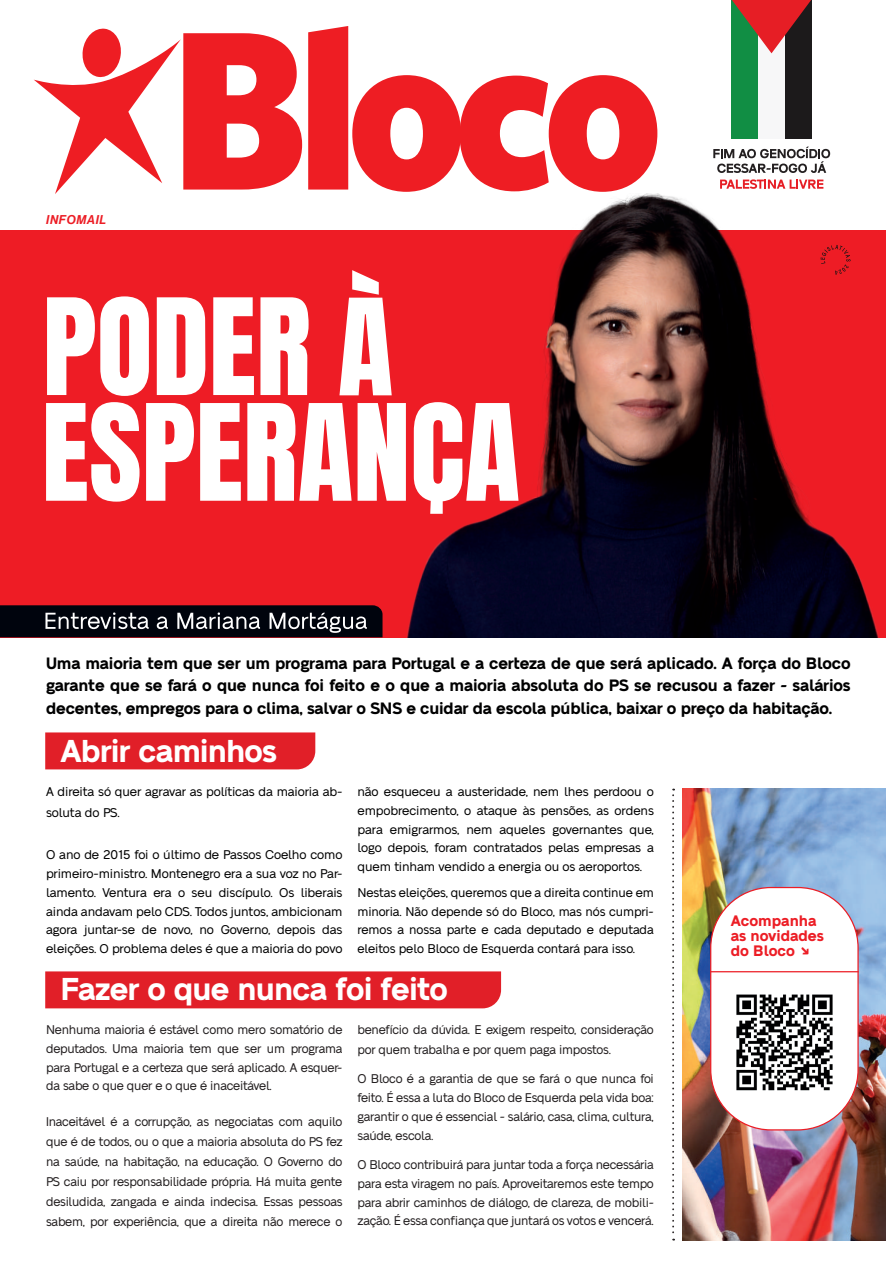
<style>
.page{position:relative;width:886px;height:1276px;background:#fff}
.page>*{position:absolute;margin:0;border:0;box-sizing:border-box;transform-origin:0 0}
.t1{font:700 31.25px "Neue Alte Grotesk";letter-spacing:-.025em;color:#fff}
.t2{font:700 16.25px/22.5px "Neue Alte Grotesk";letter-spacing:-.01em;color:#000001;text-align:justify}
.t3{font:700 15px/15px "Neue Alte Grotesk";color:#ec1d25}
.t4{font:12.5px/18.8px "Neue Alte Grotesk";letter-spacing:-.02em;color:#231f20;text-align:justify}
.t5{font:12.5px/18.8px "Neue Alte Grotesk";letter-spacing:-.01em;color:#000001;text-align:justify}
.t6{font:12.5px "N Haas Grotesk DS Pro 66 Md It";letter-spacing:.055em;color:#ec1d25}
</style>
<div class="page">
<div style="left:45px;top:971px;width:456px;height:37px;background:#e11f28"></div>
<div style="left:45px;top:732px;width:270px;height:37px;background:#e11f28"></div>
<svg style="left:672px;top:788px;width:2px;height:452px"></svg>
<div style="left:0;top:230px;width:886px;height:407px;background:#ee1c25"></div>
<svg style="left:34px;top:28px;width:268px;height:166px"></svg>
<svg style="left:308px;top:26px;width:349px;height:166px"></svg>
<img style="left:407px;top:193px;width:472px;height:444px">
<svg style="left:47px;top:296px;width:102px;height:100px"></svg>
<svg style="left:157px;top:297px;width:48px;height:98px;background:#fcdbdc"></svg>
<svg style="left:213px;top:297px;width:41px;height:98px"></svg>
<svg style="left:260px;top:297px;width:49px;height:98px;background:#fcdadb"></svg>
<svg style="left:339px;top:270px;width:53px;height:125px"></svg>
<svg style="left:46px;top:402px;width:94px;height:99px"></svg>
<svg style="left:146px;top:403px;width:48px;height:98px"></svg>
<svg style="left:200px;top:403px;width:41px;height:98px"></svg>
<svg style="left:247px;top:403px;width:159px;height:98px"></svg>
<svg style="left:414px;top:402px;width:104px;height:112px"></svg>
<svg style="left:820px;top:245px;width:30px;height:30px"></svg>
<img style="left:683px;top:788px;width:203px;height:452px">
<div style="left:711px;top:887px;width:147px;height:243px;background:#fff;border-radius:60px"></div>
<div style="left:710px;top:887px;width:149px;height:243px;border:1px solid #ec1d25;border-radius:60px"></div>
<img style="left:736px;top:994px;width:97px;height:97px">
<hr style="left:710px;top:971px;width:149px;height:1px;background:#ec1d25">
<div style="left:785px;top:0;width:27px;height:138px;background:#1c1a1b"></div>
<div style="left:758px;top:0;width:27px;height:138px;background:#f7f7f8"></div>
<div style="left:731px;top:0;width:27px;height:138px;background:#118e44"></div>
<svg style="left:732px;top:0;width:79px;height:53px"></svg>
<svg style="left:713px;top:147px;width:117px;height:26px"></svg>
<svg style="left:720px;top:179px;width:103px;height:10px"></svg>
<svg style="left:0;top:605px;width:382px;height:32px;background:#23242c"></svg>
<p class="t6" style="left:46px;top:212px;width:62px">INFOMAIL</p>
<p class="t2" style="left:46px;top:652px;width:806px">Uma maioria tem que ser um programa para Portugal e a certeza de que será aplicado. A força do Bloco garante que se fará o que nunca foi feito e o que a maioria absoluta do PS se recusou a fazer - salários decentes, empregos para o clima, salvar o SNS e cuidar da escola pública, baixar o preço da habitação.</p>
<h1 class="t1" style="left:60px;top:732px;width:218px">Abrir caminhos</h1>
<p class="t5" style="left:46px;top:781px;width:298px;line-height:21.2px">A direita só quer agravar as políticas da maioria ab&shy;soluta do PS.</p>
<p class="t5" style="left:46px;top:846px;width:298px">O ano de 2015 foi o último de Passos Coelho como primeiro-ministro. Montenegro era a sua voz no Par&shy;lamento. Ventura era o seu discípulo. Os liberais ainda andavam pelo CDS. Todos juntos, ambicionam agora juntar-se de novo, no Governo, depois das eleições. O problema deles é que a maioria do povo</p>
<p class="t5" style="left:357px;top:782px;width:298px">não esqueceu a austeridade, nem lhes perdoou o empobrecimento, o ataque às pensões, as ordens para emigrarmos, nem aqueles governantes que, logo depois, foram contratados pelas empresas a quem tinham vendido a energia ou os aeroportos.</p>
<p class="t5" style="left:357px;top:883px;width:298px">Nestas eleições, queremos que a direita continue em minoria. Não depende só do Bloco, mas nós cumpri&shy;remos a nossa parte e cada deputado e deputada eleitos pelo Bloco de Esquerda contará para isso.</p>
<h1 class="t1" style="left:60px;top:970px;width:389px">Fazer o que nunca foi feito</h1>
<p class="t4" style="left:46px;top:1020px;width:298px">Nenhuma maioria é estável como mero somatório de deputados. Uma maioria tem que ser um programa para Portugal e a certeza que será aplicado. A esquer&shy;da sabe o que quer e o que é inaceitável.</p>
<p class="t4" style="left:46px;top:1111px;width:298px;line-height:20px">Inaceitável é a corrupção, as negociatas com aquilo que é de todos, ou o que a maioria absoluta do PS fez na saúde, na habitação, na educação. O Governo do PS caiu por responsabilidade própria. Há muita gente desiludida, zangada e ainda indecisa. Essas pessoas sabem, por experiência, que a direita não merece o</p>
<p class="t4" style="left:357px;top:1020px;width:298px;line-height:20px">benefício da dúvida. E exigem respeito, consideração por quem trabalha e por quem paga impostos.</p>
<p class="t4" style="left:357px;top:1070px;width:298px">O Bloco é a garantia de que se fará o que nunca foi feito. É essa a luta do Bloco de Esquerda pela vida boa: garantir o que é essencial - salário, casa, clima, cultura, saúde, escola.</p>
<p class="t4" style="left:357px;top:1155px;width:298px">O Bloco contribuirá para juntar toda a força necessária para esta viragem no país. Aproveitaremos este tempo para abrir caminhos de diálogo, de clareza, de mobili&shy;zação. É essa confiança que juntará os votos e vencerá.</p>
<p class="t3" style="left:731px;top:913px;width:95px">Acompanha as novidades do Bloco ↘</p>
</div>
